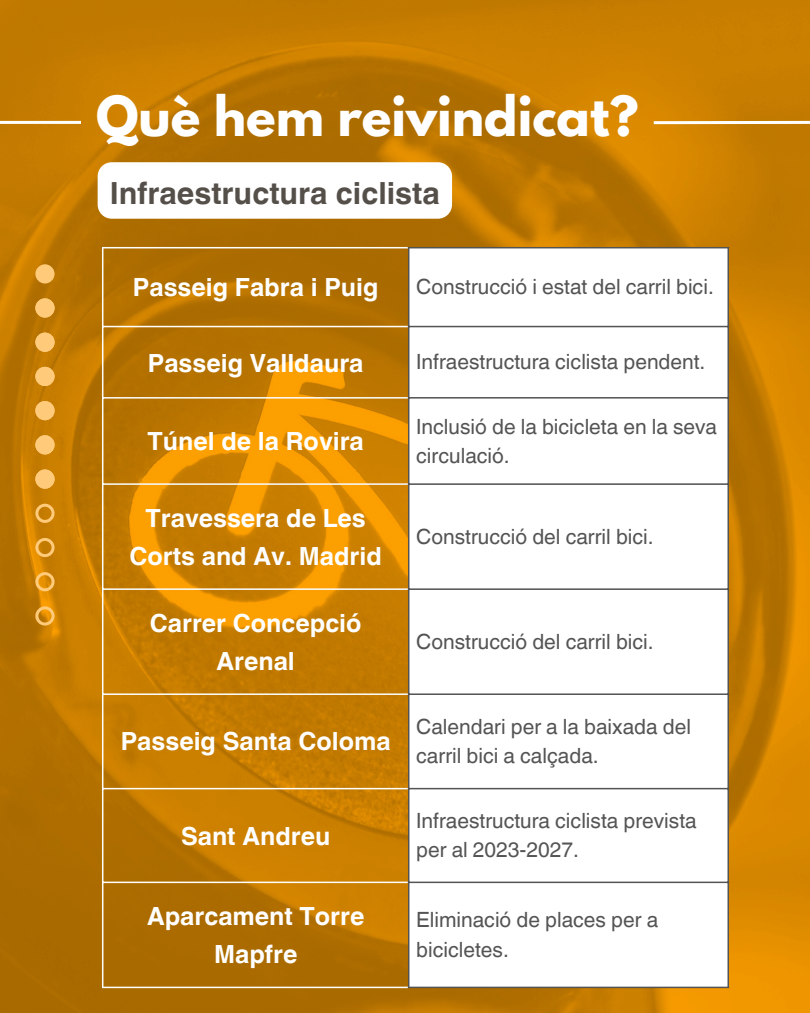
<style>
.page{position:relative;width:810px;height:1013px;background:#fff}
.page>*{position:absolute;margin:0;border:0;box-sizing:border-box;transform-origin:0 0}
.t1{font:700 49px "League Spartan";color:#fff}
.t2{font:700 30.5px "Helvetica World";color:#554f49}
.t3{font:700 25px/38.2px "Helvetica World";color:#fff;text-align:center}
.t4{font:21px/29.2px "Helvetica World";color:#545454}
</style>
<div class="page">
<img style="left:0;top:0;width:810px;height:1012px">
<hr style="left:0;top:121px;width:81px;height:3px;background:#fff">
<hr style="left:654px;top:121px;width:156px;height:3px;background:#fff">
<svg style="left:409px;top:248px;width:319px;height:738px"></svg>
<hr style="left:102px;top:248px;width:1px;height:738px;background:#fff">
<hr style="left:102px;top:247px;width:306px;height:1px;background:#fff">
<hr style="left:102px;top:326px;width:306px;height:1px;background:#fff">
<hr style="left:102px;top:397px;width:306px;height:1px;background:#fff">
<hr style="left:102px;top:483px;width:306px;height:2px;background:#fff">
<hr style="left:102px;top:588px;width:306px;height:2px;background:#fff">
<hr style="left:102px;top:693px;width:306px;height:2px;background:#fff">
<hr style="left:102px;top:787px;width:306px;height:2px;background:#fff">
<hr style="left:102px;top:881px;width:306px;height:2px;background:#fff">
<hr style="left:102px;top:986px;width:306px;height:2px;background:#fff">
<hr style="left:408px;top:248px;width:1px;height:738px;background:#545454">
<hr style="left:728px;top:248px;width:1px;height:738px;background:#545454">
<hr style="left:408px;top:247px;width:321px;height:1px;background:#545454">
<hr style="left:408px;top:326px;width:321px;height:1px;background:#545454">
<hr style="left:408px;top:397px;width:321px;height:1px;background:#545454">
<hr style="left:408px;top:483px;width:321px;height:2px;background:#545454">
<hr style="left:408px;top:588px;width:321px;height:2px;background:#545454">
<hr style="left:408px;top:693px;width:321px;height:2px;background:#545454">
<hr style="left:408px;top:787px;width:321px;height:2px;background:#545454">
<hr style="left:408px;top:881px;width:321px;height:2px;background:#545454">
<hr style="left:408px;top:986px;width:321px;height:2px;background:#545454">
<svg style="left:98px;top:162px;width:354px;height:57px"></svg>
<div style="left:35px;top:264px;width:20px;height:19px;background:#ffca79;border-radius:50%"></div>
<svg style="left:35px;top:298px;width:20px;height:19px"></svg>
<svg style="left:35px;top:332px;width:20px;height:20px"></svg>
<svg style="left:35px;top:367px;width:20px;height:19px"></svg>
<svg style="left:35px;top:401px;width:20px;height:19px"></svg>
<svg style="left:35px;top:435px;width:20px;height:19px"></svg>
<svg style="left:35px;top:469px;width:20px;height:19px"></svg>
<svg style="left:35px;top:503px;width:20px;height:20px"></svg>
<svg style="left:35px;top:538px;width:20px;height:19px"></svg>
<svg style="left:35px;top:572px;width:20px;height:19px"></svg>
<svg style="left:35px;top:606px;width:20px;height:19px"></svg>
<p class="t1" style="left:96px;top:92px;width:544px">Què hem reivindicat?</p>
<p class="t2" style="left:110px;top:169px;width:331px">Infraestructura ciclista</p>
<p class="t3" style="left:133px;top:266px;width:247px">Passeig Fabra i Puig</p>
<p class="t4" style="left:416px;top:272px;width:299px">Construcció i estat del carril bici.</p>
<h1 class="t3" style="left:148px;top:341px;width:217px">Passeig Valldaura</h1>
<p class="t4" style="left:416px;top:347px;width:291px">Infraestructura ciclista pendent.</p>
<p class="t3" style="left:148px;top:420px;width:218px">Túnel de la Rovira</p>
<p class="t3" style="left:130px;top:496px;width:254px">Travessera de Les<br>Corts and Av. Madrid</p>
<p class="t3" style="left:150px;top:601px;width:213px">Carrer Concepció<br>Arenal</p>
<p class="t3" style="left:121px;top:720px;width:271px">Passeig Santa Coloma</p>
<p class="t3" style="left:181px;top:814px;width:151px">Sant Andreu</p>
<p class="t4" style="left:416px;top:412px;width:302px">Inclusió de la bicicleta en la seva circulació.</p>
<p class="t4" style="left:416px;top:522px;width:239px">Construcció del carril bici.</p>
<p class="t4" style="left:416px;top:627px;width:239px">Construcció del carril bici.</p>
<p class="t4" style="left:416px;top:712px;width:276px">Calendari per a la baixada del carril bici a calçada.</p>
<p class="t4" style="left:416px;top:805px;width:282px">Infraestructura ciclista prevista per al 2023-2027.</p>
<p class="t3" style="left:147px;top:894px;width:219px">Aparcament Torre<br>Mapfre</p>
<p class="t4" style="left:416px;top:905px;width:243px">Eliminació de places per a bicicletes.</p>
</div>
